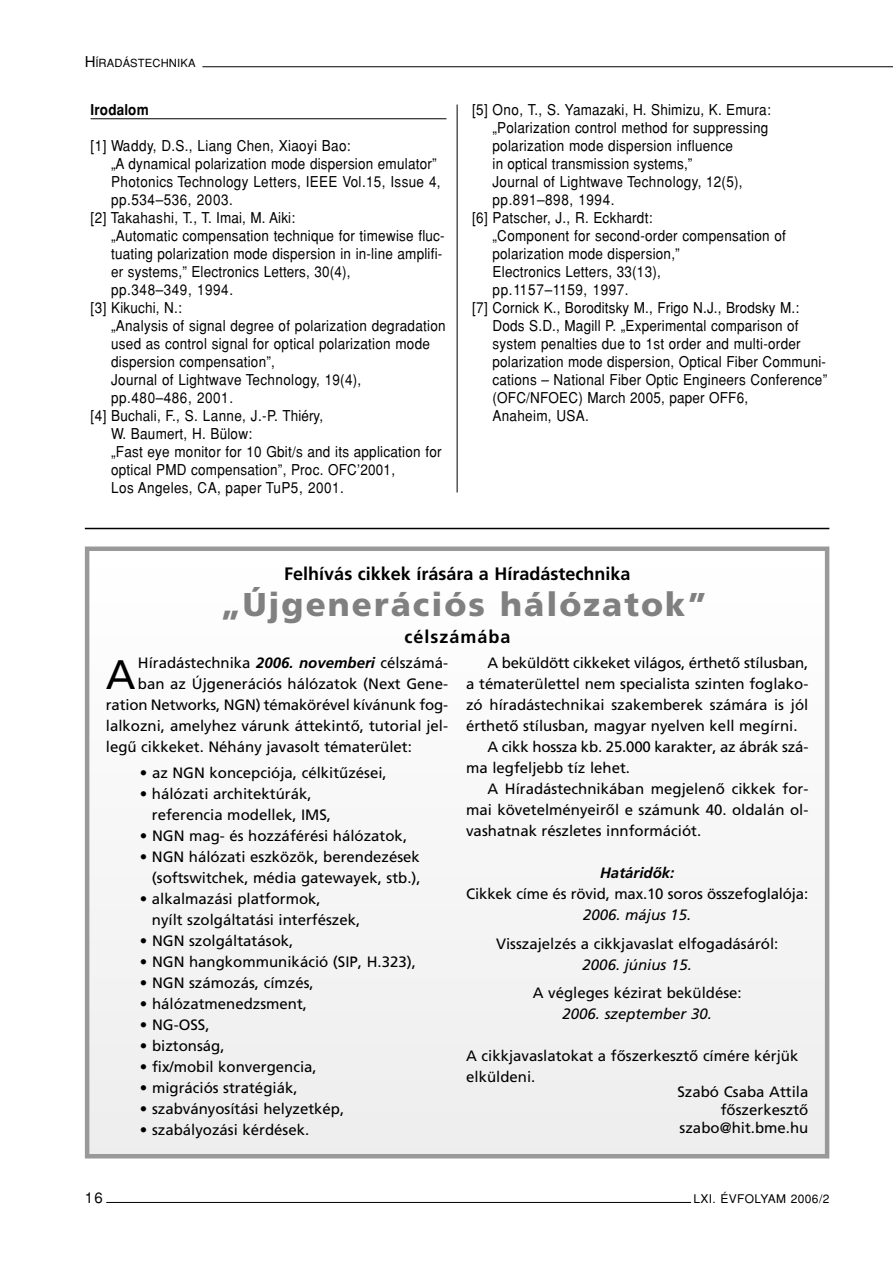
<style>
.page{position:relative;width:893px;height:1263px;background:#fff}
.page>*{position:absolute;margin:0;border:0;box-sizing:border-box;transform-origin:0 0}
.t1{font:41.25px "H Frutiger Roman";color:#000}
.t2{font:900 33px "H Frutiger";letter-spacing:.06em;color:#808080}
.t3{font:700 18px "H Frutiger";color:#000}
.t4{font:700 18px "H Frutiger";letter-spacing:.055em;color:#000}
.t5{font:15px "H Helvetica";letter-spacing:.02em;color:#000;scale:.9 1}
.t6{font:15px/21px "H Frutiger Roman";color:#000}
.t7{font:15px "H Helvetica";letter-spacing:.04em;color:#000;scale:.9 1}
.t8{font:italic 15px "H Frutiger";color:#000}
.t9{font:italic 700 15px "H Frutiger";color:#000}
.t10{font:700 15px "H Helvetica";letter-spacing:.01em;color:#000;scale:.9 1}
.t11{font:15px "H Helvetica";letter-spacing:.02em;color:#000}
.t12{font:12px "H Helvetica";letter-spacing:.03em;color:#000}
.t13{font:11.25px "H Helvetica";letter-spacing:.01em;color:#000}
.s1{font-size:15px}
.s2{font-family:"H Frutiger";font-weight:700;font-style:italic}
</style>
<div class="page">
<hr style="left:91px;top:119px;width:355px;height:1px;background:#000">
<hr style="left:202px;top:67px;width:690px;height:1px;background:#000">
<hr style="left:106px;top:1202px;width:585px;height:1px;background:#000">
<hr style="left:457px;top:105px;width:1px;height:388px;background:#000">
<div style="left:89px;top:551px;width:735px;height:603px;background:#f6f6f6"></div>
<div style="left:85px;top:547px;width:744px;height:612px;border:4px solid #999"></div>
<hr style="left:85px;top:528px;width:744px;height:1px;background:#000">
<p class="t13" style="left:85px;top:59px;width:112px"><span class="s1">H</span>ÍRADÁSTECHNIKA</p>
<p class="t10" style="left:91px;top:104px;width:66px">Irodalom</p>
<p class="t5" style="left:91px;top:140px;width:290px">[1] Waddy, D.S., Liang Chen, Xiaoyi Bao:</p>
<p class="t5" style="left:111px;top:158px;width:363px">„A dynamical polarization mode dispersion emulator”</p>
<p class="t5" style="left:111px;top:176px;width:367px">Photonics Technology Letters, IEEE Vol.15, Issue 4,</p>
<p class="t7" style="left:111px;top:194px;width:137px">pp.534–536, 2003.</p>
<p class="t5" style="left:91px;top:212px;width:229px">[2] Takahashi, T., T. Imai, M. Aiki:</p>
<p class="t5" style="left:111px;top:230px;width:372px">„Automatic compensation technique for timewise fluc-</p>
<p class="t5" style="left:111px;top:248px;width:369px">tuating polarization mode dispersion in in-line amplifi-</p>
<p class="t5" style="left:111px;top:266px;width:267px">er systems,” Electronics Letters, 30(4),</p>
<p class="t7" style="left:111px;top:284px;width:137px">pp.348–349, 1994.</p>
<p class="t5" style="left:91px;top:302px;width:103px">[3] Kikuchi, N.:</p>
<p class="t5" style="left:111px;top:320px;width:373px">„Analysis of signal degree of polarization degradation</p>
<p class="t5" style="left:111px;top:338px;width:356px">used as control signal for optical polarization mode</p>
<p class="t5" style="left:111px;top:356px;width:183px">dispersion compensation”,</p>
<p class="t5" style="left:111px;top:374px;width:279px">Journal of Lightwave Technology, 19(4),</p>
<p class="t7" style="left:111px;top:392px;width:137px">pp.480–486, 2001.</p>
<p class="t5" style="left:91px;top:410px;width:260px">[4] Buchali, F., S. Lanne, J.-P. Thiéry,</p>
<p class="t5" style="left:111px;top:428px;width:158px">W. Baumert, H. Bülow:</p>
<p class="t5" style="left:111px;top:446px;width:369px">„Fast eye monitor for 10 Gbit/s and its application for</p>
<p class="t5" style="left:111px;top:464px;width:317px">optical PMD compensation”, Proc. OFC’2001,</p>
<p class="t5" style="left:111px;top:482px;width:260px">Los Angeles, CA, paper TuP5, 2001.</p>
<p class="t5" style="left:472px;top:104px;width:333px">[5] Ono, T., S. Yamazaki, H. Shimizu, K. Emura:</p>
<p class="t5" style="left:492px;top:122px;width:308px">„Polarization control method for suppressing</p>
<p class="t5" style="left:492px;top:140px;width:268px">polarization mode dispersion influence</p>
<p class="t5" style="left:492px;top:158px;width:224px">in optical transmission systems,”</p>
<p class="t5" style="left:492px;top:176px;width:279px">Journal of Lightwave Technology, 12(5),</p>
<p class="t7" style="left:492px;top:194px;width:137px">pp.891–898, 1994.</p>
<p class="t5" style="left:472px;top:212px;width:202px">[6] Patscher, J., R. Eckhardt:</p>
<p class="t5" style="left:492px;top:230px;width:327px">„Component for second-order compensation of</p>
<p class="t5" style="left:492px;top:248px;width:209px">polarization mode dispersion,”</p>
<p class="t5" style="left:492px;top:266px;width:188px">Electronics Letters, 33(13),</p>
<p class="t7" style="left:492px;top:284px;width:153px">pp.1157–1159, 1997.</p>
<p class="t5" style="left:472px;top:302px;width:365px">[7] Cornick K., Boroditsky M., Frigo N.J., Brodsky M.:</p>
<p class="t5" style="left:492px;top:320px;width:341px">Dods S.D., Magill P. „Experimental comparison of</p>
<p class="t5" style="left:492px;top:338px;width:344px">system penalties due to 1st order and multi-order</p>
<p class="t5" style="left:492px;top:356px;width:372px">polarization mode dispersion, Optical Fiber Communi-</p>
<p class="t5" style="left:492px;top:374px;width:373px">cations – National Fiber Optic Engineers Conference”</p>
<p class="t5" style="left:492px;top:392px;width:285px">(OFC/NFOEC) March 2005, paper OFF6,</p>
<p class="t5" style="left:492px;top:410px;width:108px">Anaheim, USA.</p>
<p class="t3" style="left:284px;top:568px;width:348px">Felhívás cikkek írására a Híradástechnika</p>
<h2 class="t2" style="left:220px;top:593px;width:488px">„Újgenerációs hálózatok”</h2>
<p class="t4" style="left:404px;top:631px;width:108px">célszámába</p>
<h1 class="t1" style="left:106px;top:660px;width:31px">A</h1>
<p class="t6" style="left:138px;top:654px;width:311px">Híradástechnika <span class="s2">2006. novemberi</span> célszámá-</p>
<p class="t6" style="left:138px;top:675px;width:311px">ban az Újgenerációs hálózatok (Next Gene-</p>
<p class="t6" style="left:106px;top:696px;width:344px">ration Networks, NGN) témakörével kívánunk fog-</p>
<p class="t6" style="left:106px;top:717px;width:344px">lalkozni, amelyhez várunk áttekintô, tutorial jel-</p>
<p class="t6" style="left:106px;top:738px;width:307px">legû cikkeket. Néhány javasolt tématerület:</p>
<p class="t6" style="left:140px;top:764px;width:248px">• az NGN koncepciója, célkitûzései,</p>
<p class="t6" style="left:152px;top:785px;width:181px;text-indent:-12px">• hálózati architektúrák, referencia modellek, IMS,</p>
<p class="t6" style="left:140px;top:827px;width:269px">• NGN mag- és hozzáférési hálózatok,</p>
<p class="t6" style="left:140px;top:848px;width:282px;text-align:right">• NGN hálózati eszközök, berendezések (softswitchek, média gatewayek, stb.),</p>
<p class="t6" style="left:152px;top:890px;width:210px;text-indent:-12px">• alkalmazási platformok,<br>nyílt szolgáltatási interfészek,</p>
<p class="t6" style="left:140px;top:932px;width:155px">• NGN szolgáltatások,</p>
<p class="t6" style="left:140px;top:953px;width:277px">• NGN hangkommunikáció (SIP, H.323),</p>
<p class="t6" style="left:140px;top:974px;width:175px">• NGN számozás, címzés,</p>
<p class="t6" style="left:140px;top:995px;width:169px">• hálózatmenedzsment,</p>
<p class="t6" style="left:140px;top:1016px;width:71px">• NG-OSS,</p>
<p class="t6" style="left:140px;top:1037px;width:86px">• biztonság,</p>
<p class="t6" style="left:140px;top:1058px;width:178px">• fix/mobil konvergencia,</p>
<p class="t6" style="left:140px;top:1079px;width:159px">• migrációs stratégiák,</p>
<p class="t6" style="left:140px;top:1100px;width:206px">• szabványosítási helyzetkép,</p>
<p class="t6" style="left:140px;top:1121px;width:171px">• szabályozási kérdések.</p>
<p class="t6" style="left:487px;top:654px;width:322px">A beküldött cikkeket világos, érthetô stílusban,</p>
<p class="t6" style="left:466px;top:675px;width:344px">a tématerülettel nem specialista szinten foglako-</p>
<p class="t6" style="left:466px;top:696px;width:344px">zó híradástechnikai szakemberek számára is jól</p>
<p class="t6" style="left:466px;top:717px;width:333px">érthetô stílusban, magyar nyelven kell megírni.</p>
<p class="t6" style="left:487px;top:738px;width:322px">A cikk hossza kb. 25.000 karakter, az ábrák szá-</p>
<p class="t6" style="left:466px;top:759px;width:165px">ma legfeljebb tíz lehet.</p>
<p class="t6" style="left:487px;top:780px;width:322px">A Híradástechnikában megjelenô cikkek for-</p>
<p class="t6" style="left:466px;top:801px;width:344px">mai követelményeirôl e számunk 40. oldalán ol-</p>
<p class="t6" style="left:466px;top:822px;width:237px">vashatnak részletes innformációt.</p>
<p class="t9" style="left:600px;top:867px;width:76px">Határidôk:</p>
<p class="t6" style="left:466px;top:885px;width:343px">Cikkek címe és rövid, max.10 soros összefoglalója:</p>
<p class="t8" style="left:583px;top:909px;width:110px">2006. május 15.</p>
<p class="t6" style="left:496px;top:934px;width:284px">Visszajelzés a cikkjavaslat elfogadásáról:</p>
<p class="t8" style="left:582px;top:959px;width:111px">2006. június 15.</p>
<p class="t6" style="left:533px;top:984px;width:210px">A végleges kézirat beküldése:</p>
<p class="t8" style="left:562px;top:1008px;width:151px">2006. szeptember 30.</p>
<p class="t6" style="left:466px;top:1047px;width:334px">A cikkjavaslatokat a fôszerkesztô címére kérjük elküldeni.</p>
<p class="t6" style="left:677px;top:1084px;width:132px;line-height:18px;text-align:right">Szabó Csaba Attila fôszerkesztô szabo@hit.bme.hu</p>
<p class="t11" style="left:85px;top:1192px;width:20px">16</p>
<p class="t12" style="left:693px;top:1194px;width:137px">LXI. ÉVFOLYAM 2006/2</p>
</div>
